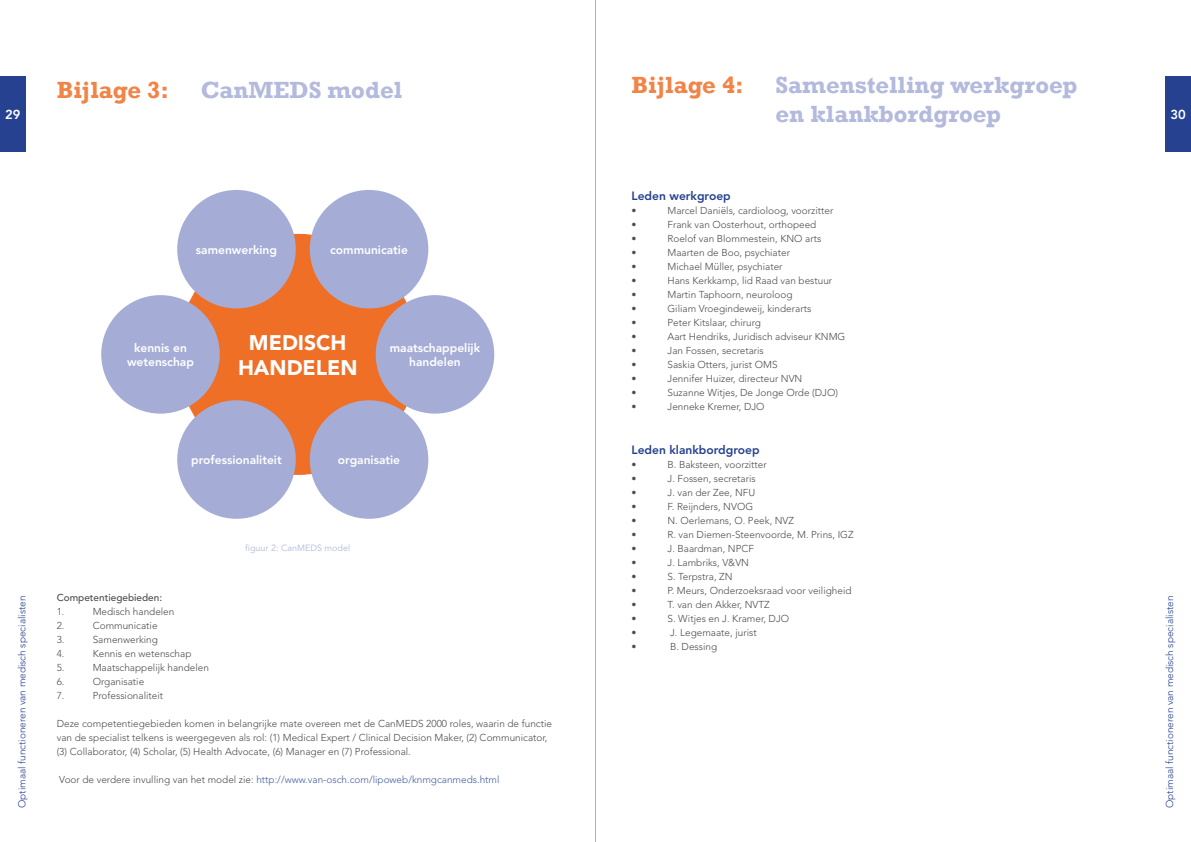
<style>
.page{position:relative;width:1191px;height:842px;background:#fff}
.page>*{position:absolute;margin:0;border:0;box-sizing:border-box;transform-origin:0 0}
.t1{font:700 24px/28.8px "Rockwell";color:#b3badd}
.t2{font:700 24px "Rockwell";color:#f18447}
.t3{font:900 21px/25.2px "Avenir LT Std";color:#fff;text-align:center}
.t4{font:800 13px "Avenir LT Std";color:#fff}
.t5{font:800 12px/14.4px "Avenir LT Std";color:#fff;text-align:center}
.t6{font:800 12px "Avenir LT Std";color:#25418f}
.t7{font:300 10px/14px "Avenir LT Std";color:#4b4c4d}
.t8{font:300 10px "Avenir LT Std";color:#435da0}
.t9{font:300 10px "Avenir LT Std";color:#25418f}
.t10{font:500 10px "Avenir LT Std";color:#4b4c4d}
.t11{font:9px "Avenir LT Std";color:#b3badd}
.s1{color:#f18447}
.s2{color:#4b4c4d}
</style>
<div class="page">
<div style="left:1165px;top:77px;width:26px;height:75px;background:#25418f"></div>
<div style="left:0;top:77px;width:26px;height:75px;background:#25418f"></div>
<div style="left:178px;top:234px;width:240px;height:240px;background:#ef6f27;border-radius:50%"></div>
<div style="left:177px;top:190px;width:119px;height:118px;background:#a5add7;border-radius:50%"></div>
<div style="left:310px;top:190px;width:118px;height:118px;background:#a5add7;border-radius:50%"></div>
<div style="left:376px;top:295px;width:118px;height:119px;background:#a5add7;border-radius:50%"></div>
<div style="left:310px;top:400px;width:118px;height:119px;background:#a5add7;border-radius:50%"></div>
<div style="left:177px;top:400px;width:119px;height:119px;background:#a5add7;border-radius:50%"></div>
<div style="left:101px;top:295px;width:119px;height:119px;background:#a5add7;border-radius:50%"></div>
<hr style="left:595px;top:0;width:1px;height:842px;background:#a5add7">
<h1 class="t2" style="left:631px;top:71px;width:114px">Bijlage 4:</h1>
<h1 class="t1" style="left:775px;top:71px;width:303px">Samenstelling werkgroep en klankbordgroep</h1>
<h1 class="t1" style="left:57px;top:76px;width:347px"><span class="s1">Bijlage 3:</span> CanMEDS model</h1>
<h3 class="t4" style="left:5px;top:107px;width:17px">29</h3>
<h3 class="t4" style="left:1170px;top:107px;width:17px">30</h3>
<p class="t6" style="left:631px;top:189px;width:101px">Leden werkgroep</p>
<p class="t7" style="left:631px;top:204px;width:6px">•</p>
<p class="t7" style="left:667px;top:204px;width:167px">Marcel Daniëls, cardioloog, voorzitter</p>
<p class="t7" style="left:631px;top:218px;width:6px">•</p>
<p class="t7" style="left:667px;top:218px;width:150px">Frank van Oosterhout, orthopeed</p>
<p class="t7" style="left:631px;top:232px;width:6px">•</p>
<p class="t7" style="left:667px;top:232px;width:155px">Roelof van Blommestein, KNO arts</p>
<p class="t7" style="left:631px;top:246px;width:6px">•</p>
<p class="t7" style="left:667px;top:246px;width:124px">Maarten de Boo, psychiater</p>
<p class="t7" style="left:631px;top:260px;width:6px">•</p>
<p class="t7" style="left:667px;top:260px;width:117px">Michael Müller, psychiater</p>
<p class="t7" style="left:631px;top:274px;width:6px">•</p>
<p class="t7" style="left:667px;top:274px;width:166px">Hans Kerkkamp, lid Raad van bestuur</p>
<p class="t7" style="left:631px;top:288px;width:6px">•</p>
<p class="t7" style="left:667px;top:288px;width:126px">Martin Taphoorn, neuroloog</p>
<p class="t7" style="left:631px;top:302px;width:6px">•</p>
<p class="t7" style="left:667px;top:302px;width:145px">Giliam Vroegindeweij, kinderarts</p>
<p class="t7" style="left:631px;top:316px;width:6px">•</p>
<p class="t7" style="left:667px;top:316px;width:95px">Peter Kitslaar, chirurg</p>
<p class="t7" style="left:631px;top:330px;width:6px">•</p>
<p class="t7" style="left:667px;top:330px;width:179px">Aart Hendriks, Juridisch adviseur KNMG</p>
<p class="t7" style="left:631px;top:344px;width:6px">•</p>
<p class="t7" style="left:667px;top:344px;width:98px">Jan Fossen, secretaris</p>
<p class="t7" style="left:631px;top:358px;width:6px">•</p>
<p class="t7" style="left:667px;top:358px;width:112px">Saskia Otters, jurist OMS</p>
<p class="t7" style="left:631px;top:372px;width:6px">•</p>
<p class="t7" style="left:667px;top:372px;width:136px">Jennifer Huizer, directeur NVN</p>
<p class="t7" style="left:631px;top:386px;width:6px">•</p>
<p class="t7" style="left:667px;top:386px;width:172px">Suzanne Witjes, De Jonge Orde (DJO)</p>
<p class="t7" style="left:631px;top:400px;width:6px">•</p>
<p class="t7" style="left:667px;top:400px;width:99px">Jenneke Kremer, DJO</p>
<p class="t6" style="left:631px;top:442px;width:130px">Leden klankbordgroep</p>
<p class="t7" style="left:631px;top:457px;width:6px">•</p>
<p class="t7" style="left:667px;top:457px;width:101px">B. Baksteen, voorzitter</p>
<p class="t7" style="left:631px;top:471px;width:6px">•</p>
<p class="t7" style="left:667px;top:471px;width:90px">J. Fossen, secretaris</p>
<p class="t7" style="left:631px;top:485px;width:6px">•</p>
<p class="t7" style="left:667px;top:485px;width:89px">J. van der Zee, NFU</p>
<p class="t7" style="left:631px;top:499px;width:6px">•</p>
<p class="t7" style="left:667px;top:499px;width:87px">F. Reijnders, NVOG</p>
<p class="t7" style="left:631px;top:513px;width:6px">•</p>
<p class="t7" style="left:667px;top:513px;width:128px">N. Oerlemans, O. Peek, NVZ</p>
<p class="t7" style="left:631px;top:527px;width:6px">•</p>
<p class="t7" style="left:667px;top:527px;width:188px">R. van Diemen-Steenvoorde, M. Prins, IGZ</p>
<p class="t7" style="left:631px;top:541px;width:6px">•</p>
<p class="t7" style="left:667px;top:541px;width:88px">J. Baardman, NPCF</p>
<p class="t7" style="left:631px;top:555px;width:6px">•</p>
<p class="t7" style="left:667px;top:555px;width:83px">J. Lambriks, V&amp;VN</p>
<p class="t7" style="left:631px;top:569px;width:6px">•</p>
<p class="t7" style="left:667px;top:569px;width:67px">S. Terpstra, ZN</p>
<p class="t7" style="left:631px;top:583px;width:6px">•</p>
<p class="t7" style="left:667px;top:583px;width:185px">P. Meurs, Onderzoeksraad voor veiligheid</p>
<p class="t7" style="left:631px;top:597px;width:6px">•</p>
<p class="t7" style="left:667px;top:597px;width:104px">T. van den Akker, NVTZ</p>
<p class="t7" style="left:631px;top:611px;width:6px">•</p>
<p class="t7" style="left:667px;top:611px;width:123px">S. Witjes en J. Kramer, DJO</p>
<p class="t7" style="left:631px;top:625px;width:6px">•</p>
<p class="t7" style="left:670px;top:625px;width:88px">J. Legemaate, jurist</p>
<p class="t7" style="left:631px;top:639px;width:6px">•</p>
<p class="t7" style="left:670px;top:639px;width:49px">B. Dessing</p>
<p class="t5" style="left:196px;top:242px;width:83px">samenwerking</p>
<p class="t5" style="left:330px;top:242px;width:79px">communicatie</p>
<h2 class="t3" style="left:238px;top:330px;width:121px">MEDISCH<br>HANDELEN</h2>
<p class="t5" style="left:127px;top:340px;width:68px">kennis en wetenschap</p>
<p class="t5" style="left:390px;top:340px;width:92px">maatschappelijk handelen</p>
<p class="t5" style="left:191px;top:453px;width:92px">professionaliteit</p>
<p class="t5" style="left:338px;top:453px;width:64px">organisatie</p>
<p class="t11" style="left:245px;top:543px;width:107px">figuur 2: CanMEDS model</p>
<p class="t10" style="left:57px;top:591px;width:107px">Competentiegebieden:</p>
<p class="t7" style="left:57px;top:604px;width:9px">1.</p>
<p class="t7" style="left:93px;top:604px;width:83px">Medisch handelen</p>
<p class="t7" style="left:57px;top:618px;width:9px">2.</p>
<p class="t7" style="left:93px;top:618px;width:66px">Communicatie</p>
<p class="t7" style="left:57px;top:632px;width:9px">3.</p>
<p class="t7" style="left:93px;top:632px;width:67px">Samenwerking</p>
<p class="t7" style="left:57px;top:646px;width:9px">4.</p>
<p class="t7" style="left:93px;top:646px;width:100px">Kennis en wetenschap</p>
<p class="t7" style="left:57px;top:660px;width:9px">5.</p>
<p class="t7" style="left:93px;top:660px;width:118px">Maatschappelijk handelen</p>
<p class="t7" style="left:57px;top:674px;width:9px">6.</p>
<p class="t7" style="left:93px;top:674px;width:53px">Organisatie</p>
<p class="t7" style="left:57px;top:688px;width:9px">7.</p>
<p class="t7" style="left:93px;top:688px;width:72px">Professionaliteit</p>
<p class="t7" style="left:57px;top:716px;width:497px">Deze competentiegebieden komen in belangrijke mate overeen met de CanMEDS 2000 roles, waarin de functie van de specialist telkens is weergegeven als rol: (1) Medical Expert / Clinical Decision Maker, (2) Communicator, (3) Collaborator, (4) Scholar, (5) Health Advocate, (6) Manager en (7) Professional.</p>
<p class="t8" style="left:59px;top:773px;width:442px"><span class="s2">Voor de verdere invulling van het model zie:</span> http://www.van-osch.com/lipoweb/knmgcanmeds.html</p>
<p class="t9" style="left:16px;top:808px;width:214px;rotate:-90deg">Optimaal functioneren van medisch specialisten</p>
<p class="t9" style="left:1163px;top:808px;width:214px;rotate:-90deg">Optimaal functioneren van medisch specialisten</p>
</div>
